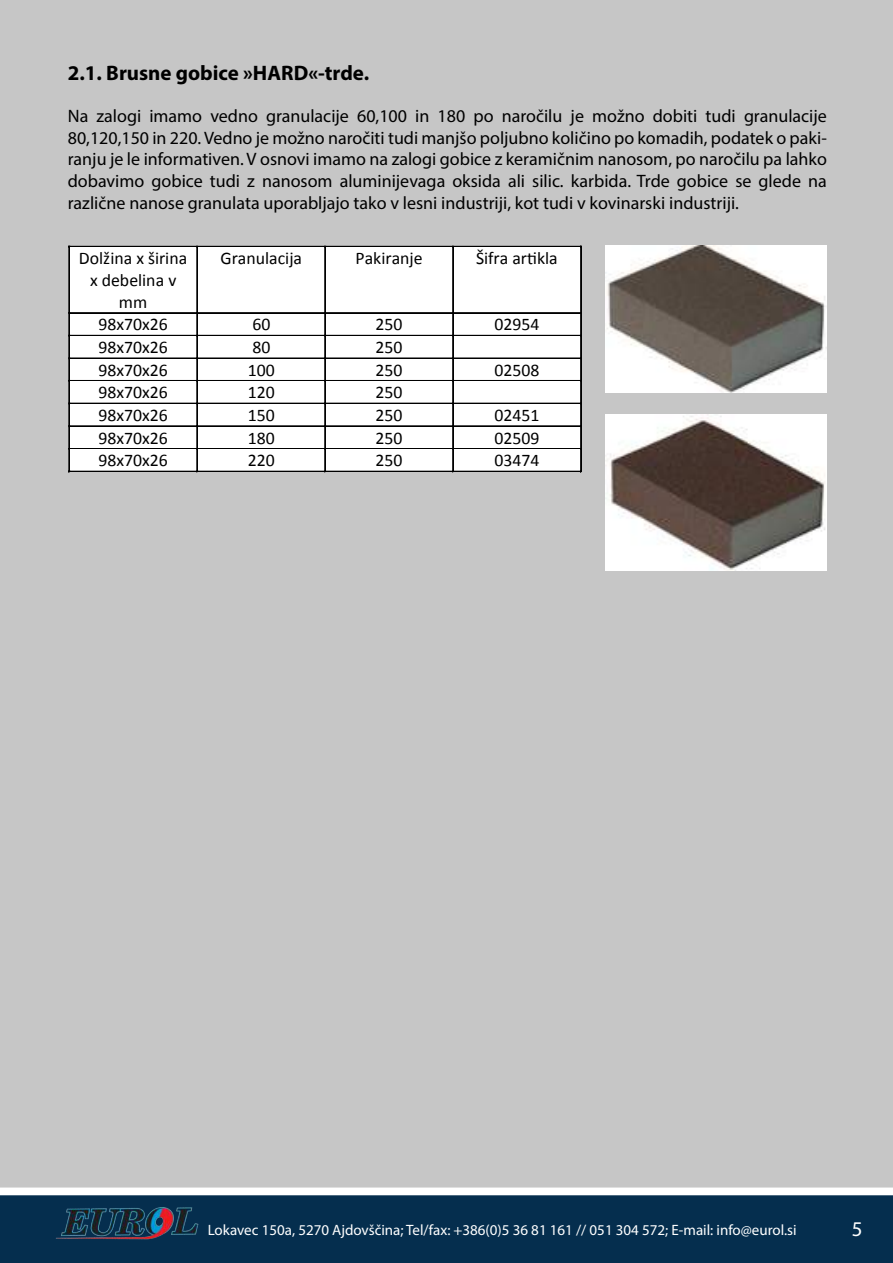
<style>
.page{position:relative;width:893px;height:1263px;background:#fff}
.page>*{position:absolute;margin:0;border:0;box-sizing:border-box;transform-origin:0 0}
.t1{font:700 21px "Myriad Pro";color:#000}
.t2{font:21px "Myriad Pro";color:#fff}
.t3{font:18px/21.6px "Myriad Pro";color:#000;text-align:justify}
.t4{font:17.7px/21.8px "Calibri";color:#000;text-align:center}
.t5{font:15px "Myriad Pro";color:#fff}
</style>
<div class="page">
<img style="left:0;top:0;width:893px;height:1263px">
<p class="t1" style="left:68px;top:59px;width:303px">2.1. Brusne gobice »HARD«-trde.</p>
<p class="t3" style="left:68px;top:105px;width:761px">Na zalogi imamo vedno granulacije 60,100 in 180 po naročilu je možno dobiti tudi granulacije 80,120,150 in 220. Vedno je možno naročiti tudi manjšo poljubno količino po komadih, podatek o paki&shy;ranju je le informativen. V osnovi imamo na zalogi gobice z keramičnim nanosom, po naročilu pa lahko dobavimo gobice tudi z nanosom aluminijevaga oksida ali silic. karbida. Trde gobice se glede na različne nanose granulata uporabljajo tako v lesni industriji, kot tudi v kovinarski industriji.</p>
<p class="t4" style="left:79px;top:248px;width:110px">Dolžina x širina x debelina v mm</p>
<p class="t4" style="left:221px;top:248px;width:83px">Granulacija</p>
<p class="t4" style="left:356px;top:248px;width:69px">Pakiranje</p>
<p class="t4" style="left:476px;top:248px;width:83px">Šifra artikla</p>
<p class="t4" style="left:98px;top:314px;width:71px">98x70x26</p>
<p class="t4" style="left:252px;top:314px;width:19px">60</p>
<p class="t4" style="left:375px;top:314px;width:29px">250</p>
<p class="t4" style="left:494px;top:314px;width:47px">02954</p>
<p class="t4" style="left:98px;top:336px;width:71px">98x70x26</p>
<p class="t4" style="left:252px;top:336px;width:19px">80</p>
<p class="t4" style="left:375px;top:336px;width:29px">250</p>
<p class="t4" style="left:98px;top:359px;width:71px">98x70x26</p>
<p class="t4" style="left:248px;top:359px;width:29px">100</p>
<p class="t4" style="left:375px;top:359px;width:29px">250</p>
<p class="t4" style="left:494px;top:359px;width:46px">02508</p>
<p class="t4" style="left:98px;top:382px;width:71px">98x70x26</p>
<p class="t4" style="left:248px;top:382px;width:29px">120</p>
<p class="t4" style="left:375px;top:382px;width:29px">250</p>
<p class="t4" style="left:98px;top:404px;width:71px">98x70x26</p>
<p class="t4" style="left:248px;top:404px;width:28px">150</p>
<p class="t4" style="left:375px;top:404px;width:29px">250</p>
<p class="t4" style="left:494px;top:404px;width:46px">02451</p>
<p class="t4" style="left:98px;top:427px;width:71px">98x70x26</p>
<p class="t4" style="left:248px;top:427px;width:28px">180</p>
<p class="t4" style="left:375px;top:427px;width:29px">250</p>
<p class="t4" style="left:494px;top:427px;width:46px">02509</p>
<p class="t4" style="left:98px;top:449px;width:71px">98x70x26</p>
<p class="t4" style="left:248px;top:449px;width:28px">220</p>
<p class="t4" style="left:375px;top:449px;width:29px">250</p>
<p class="t4" style="left:494px;top:449px;width:46px">03474</p>
<p class="t5" style="left:208px;top:1221px;width:590px">Lokavec 150a, 5270 Ajdovščina; Tel/fax: +386(0)5 36 81 161 // 051 304 572; E-mail: info@eurol.si</p>
<p class="t2" style="left:852px;top:1216px;width:12px">5</p>
</div>
